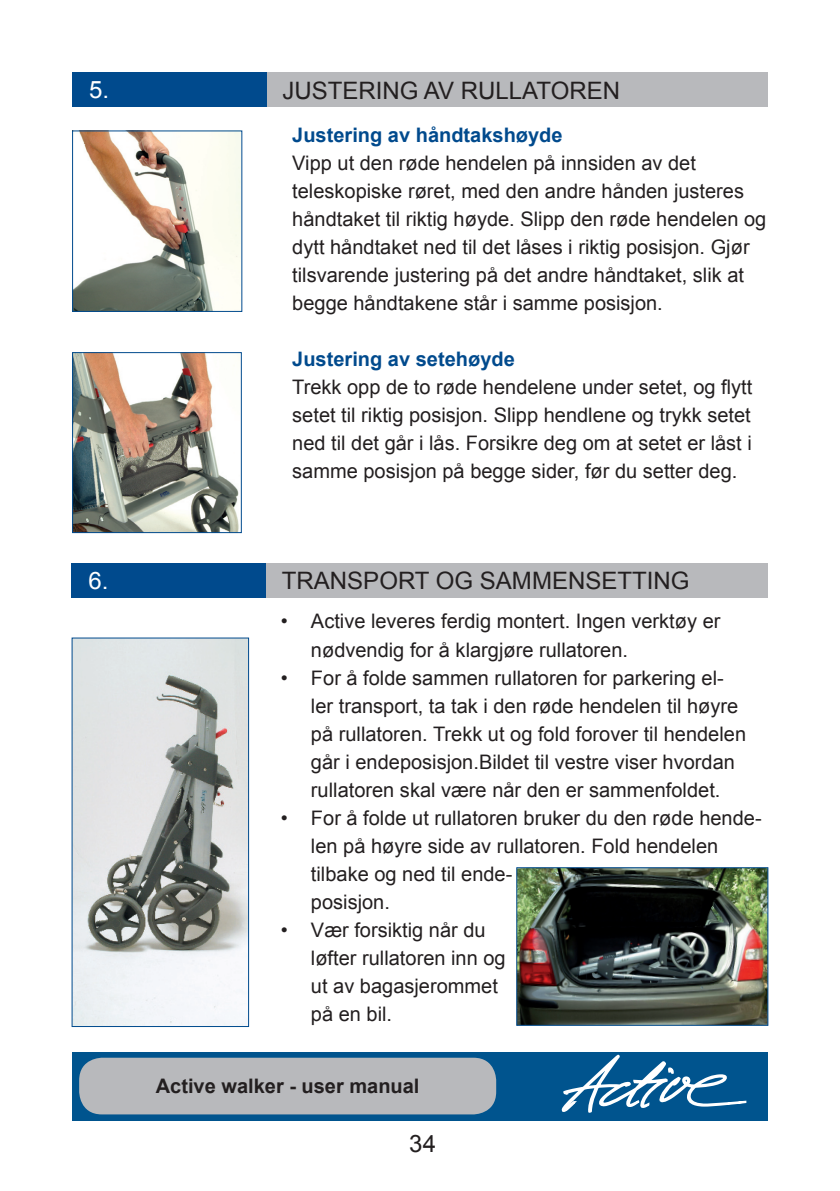
<style>
.page{position:relative;width:840px;height:1191px;background:#fff}
.page>*{position:absolute;margin:0;border:0;box-sizing:border-box;transform-origin:0 0}
.t1{font:24px "Arial";color:#231f20}
.t2{font:24px "Arial";color:#fff}
.t3{font:20px/28px "Arial";color:#231f20}
.t4{font:700 20px "Arial";color:#004a8d}
.t5{font:700 20px "Arial";color:#231f20}
</style>
<div class="page">
<div style="left:72px;top:1052px;width:695px;height:68px;background:#00548e"></div>
<svg style="left:560px;top:1054px;width:187px;height:67px"></svg>
<div style="left:79px;top:1057px;width:417px;height:57px;background:#b8b9bc;border-radius:23px"></div>
<div style="left:72px;top:73px;width:695px;height:34px;background:#b8b9bc"></div>
<div style="left:72px;top:73px;width:194px;height:34px;background:#004a8d"></div>
<img style="left:74px;top:132px;width:166px;height:178px">
<div style="left:72px;top:130px;width:170px;height:182px;border:1px solid #004a8d"></div>
<img style="left:74px;top:354px;width:165px;height:177px">
<div style="left:72px;top:352px;width:170px;height:181px;border:1px solid #004a8d"></div>
<div style="left:72px;top:564px;width:695px;height:34px;background:#b8b9bc"></div>
<div style="left:72px;top:564px;width:194px;height:34px;background:#004a8d"></div>
<img style="left:74px;top:639px;width:173px;height:386px">
<div style="left:72px;top:637px;width:177px;height:390px;border:1px solid #004a8d"></div>
<img style="left:518px;top:869px;width:248px;height:154px">
<div style="left:516px;top:867px;width:252px;height:158px;border:1px solid #004a8d"></div>
<p class="t2" style="left:89px;top:74px;width:22px">5.</p>
<p class="t1" style="left:282px;top:75px;width:339px">JUSTERING AV RULLATOREN</p>
<p class="t4" style="left:292px;top:122px;width:272px">Justering av håndtakshøyde</p>
<p class="t3" style="left:292px;top:149px;width:475px">Vipp ut den røde hendelen på innsiden av det teleskopiske røret, med den andre hånden justeres håndtaket til riktig høyde. Slipp den røde hendelen og dytt håndtaket ned til det låses i riktig posisjon. Gjør tilsvarende justering på det andre håndtaket, slik at begge håndtakene står i samme posisjon.</p>
<p class="t4" style="left:292px;top:346px;width:224px">Justering av setehøyde</p>
<p class="t3" style="left:292px;top:373px;width:461px;text-align:justify">Trekk opp de to røde hendelene under setet, og flytt setet til riktig posisjon. Slipp hendlene og trykk setet ned til det går i lås. Forsikre deg om at setet er låst i samme posisjon på begge sider, før du setter deg.</p>
<p class="t2" style="left:89px;top:565px;width:22px">6.</p>
<p class="t1" style="left:282px;top:565px;width:409px">TRANSPORT OG SAMMENSETTING</p>
<p class="t3" style="left:311px;top:607px;width:411px;text-indent:-30px">• Active leveres ferdig montert. Ingen verktøy er nødvendig for å klargjøre rullatoren.</p>
<p class="t3" style="left:311px;top:663px;width:436px;text-indent:-30px">• For å folde sammen rullatoren for parkering el&shy;ler transport, ta tak i den røde hendelen til høyre på rullatoren. Trekk ut og fold forover til hendelen går i endeposisjon.Bildet til vestre viser hvordan rullatoren skal være når den er sammenfoldet.</p>
<p class="t3" style="left:311px;top:803px;width:452px;text-indent:-30px">• For å folde ut rullatoren bruker du den røde hende&shy;len på høyre side av rullatoren. Fold hendelen tilbake og ned til ende-<br>posisjon.</p>
<p class="t3" style="left:311px;top:915px;width:196px;text-indent:-30px">• Vær forsiktig når du løfter rullatoren inn og ut av bagasjerommet på en bil.</p>
<p class="t5" style="left:156px;top:1073px;width:265px">Active walker - user manual</p>
<p class="t1" style="left:409px;top:1127px;width:28px">34</p>
</div>
